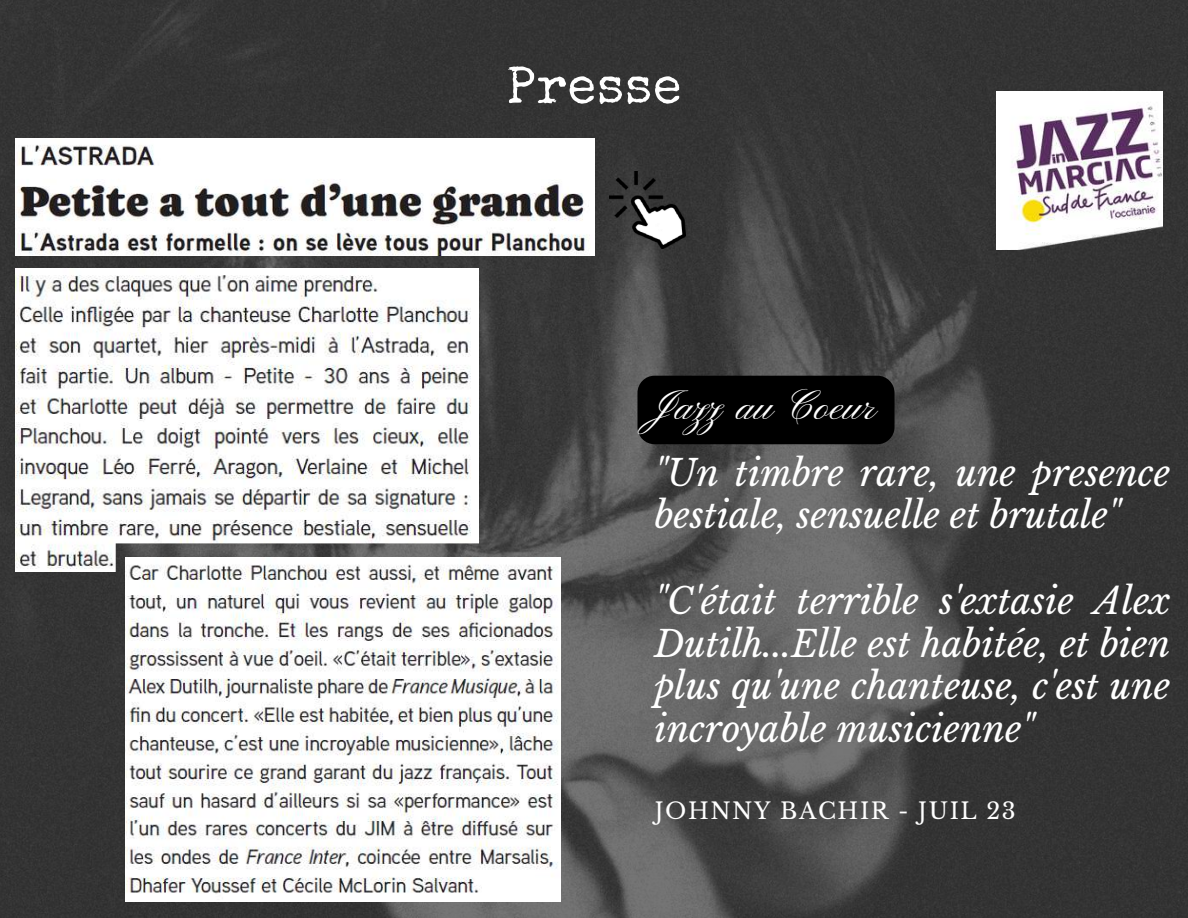
<style>
.page{position:relative;width:1188px;height:918px;background:#fff}
.page>*{position:absolute;margin:0;border:0;box-sizing:border-box;transform-origin:0 0}
.t1{font:52.5px "Special Elite";letter-spacing:.015em;color:#fff}
.t2{font:42px "Pinyon Script";color:#fff}
.t3{font:italic 36px/42.8px "Libre Baskerville";color:#fff}
.t4{font:22.5px "Libre Baskerville";letter-spacing:.07em;color:#fff}
</style>
<div class="page">
<img style="left:0;top:0;width:1188px;height:918px">
<img style="left:15px;top:268px;width:464px;height:303px">
<img style="left:997px;top:92px;width:165px;height:157px">
<img style="left:15px;top:138px;width:579px;height:117px">
<img style="left:125px;top:558px;width:436px;height:344px">
<div style="left:637px;top:376px;width:258px;height:68px;background:#000;border-radius:17px"></div>
<img style="left:609px;top:172px;width:77px;height:76px">
<h1 class="t1" style="left:506px;top:66px;width:176px">Presse</h1>
<p class="t2" style="left:654px;top:383px;width:225px">Jazz au Coeur</p>
<p class="t3" style="left:654px;top:452px;width:517px">"Un timbre rare, une presence bestiale, sensuelle et brutale"</p>
<p class="t3" style="left:654px;top:580px;width:517px;text-align:justify">"C'était terrible s'extasie Alex Dutilh...Elle est habitée, et bien plus qu'une chanteuse, c'est une incroyable musicienne"</p>
<p class="t4" style="left:655px;top:798px;width:363px">JOHNNY BACHIR - JUIL 23</p>
</div>
